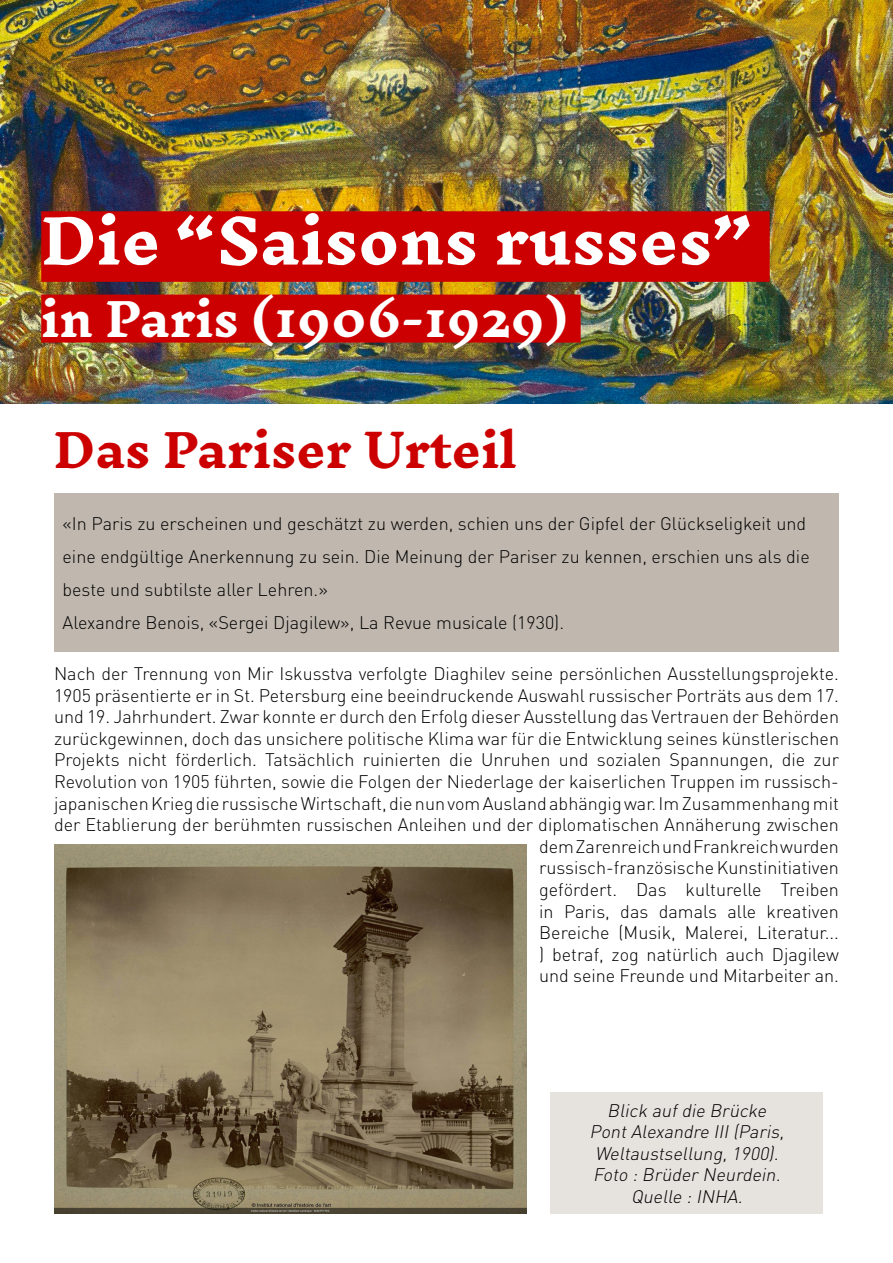
<style>
.page{position:relative;width:893px;height:1263px;background:#fff}
.page>*{position:absolute;margin:0;border:0;box-sizing:border-box;transform-origin:0 0}
.t1{font:700 60px "Inknut Antiqua";color:#fff}
.t2{font:700 45px "Inknut Antiqua";color:#fff}
.t3{font:700 45px "Inknut Antiqua";color:#c00}
.t4{font:300 18px/21.6px "DIN";color:#000}
.t5{font:italic 300 18px/21.6px "DIN";color:#000;text-align:center}
</style>
<div class="page">
<img style="left:0;top:0;width:893px;height:404px">
<div style="left:41px;top:211px;width:729px;height:71px;background:#c00"></div>
<div style="left:41px;top:295px;width:540px;height:48px;background:#c00"></div>
<div style="left:54px;top:494px;width:785px;height:158px;background:#c0b8af"></div>
<img style="left:54px;top:844px;width:472px;height:369px">
<div style="left:551px;top:1092px;width:272px;height:121px;background:#e6e3df"></div>
<h1 class="t1" style="left:41px;top:209px;width:713px">Die “Saisons russes”</h1>
<h2 class="t2" style="left:41px;top:295px;width:528px">in Paris (1906-1929)</h2>
<h2 class="t3" style="left:54px;top:426px;width:464px">Das Pariser Urteil</h2>
<p class="t4" style="left:63px;top:507px;width:749px;line-height:33px">«In Paris zu erscheinen und geschätzt zu werden, schien uns der Gipfel der Glückseligkeit und eine endgültige Anerkennung zu sein. Die Meinung der Pariser zu kennen, erschien uns als die beste und subtilste aller Lehren.»<br>Alexandre Benois, «Sergei Djagilew», La Revue musicale (1930).</p>
<p class="t4" style="left:54px;top:662px;width:786px;text-align:right">Nach der Trennung von Mir Iskusstva verfolgte Diaghilev seine persönlichen Ausstellungsprojekte.<br>1905 präsentierte er in St. Petersburg eine beeindruckende Auswahl russischer Porträts aus dem 17. und 19. Jahrhundert. Zwar konnte er durch den Erfolg dieser Ausstellung das Vertrauen der Behörden zurückgewinnen, doch das unsichere politische Klima war für die Entwicklung seines künstlerischen Projekts nicht förderlich. Tatsächlich ruinierten die Unruhen und sozialen Spannungen, die zur Revolution von 1905 führten, sowie die Folgen der Niederlage der kaiserlichen Truppen im russisch&shy;japanischen Krieg die russische Wirtschaft, die nun vom Ausland abhängig war. Im Zusammenhang mit der Etablierung der berühmten russischen Anleihen und der diplomatischen Annäherung zwischen dem Zarenreich und Frankreich wurden<br>russisch-französische Kunstinitiativen<br>gefördert. Das kulturelle Treiben<br>in Paris, das damals alle kreativen<br>Bereiche (Musik, Malerei, Literatur...<br>) betraf, zog natürlich auch Djagilew<br>und seine Freunde und Mitarbeiter an.</p>
<p class="t5" style="left:590px;top:1099px;width:200px">Blick aufdie Brücke<br>PontAlexandre III(Paris,<br>Weltaustsellung,1900).<br>Foto :Brüder Neurdein.<br>Quelle :INHA.</p>
</div>
